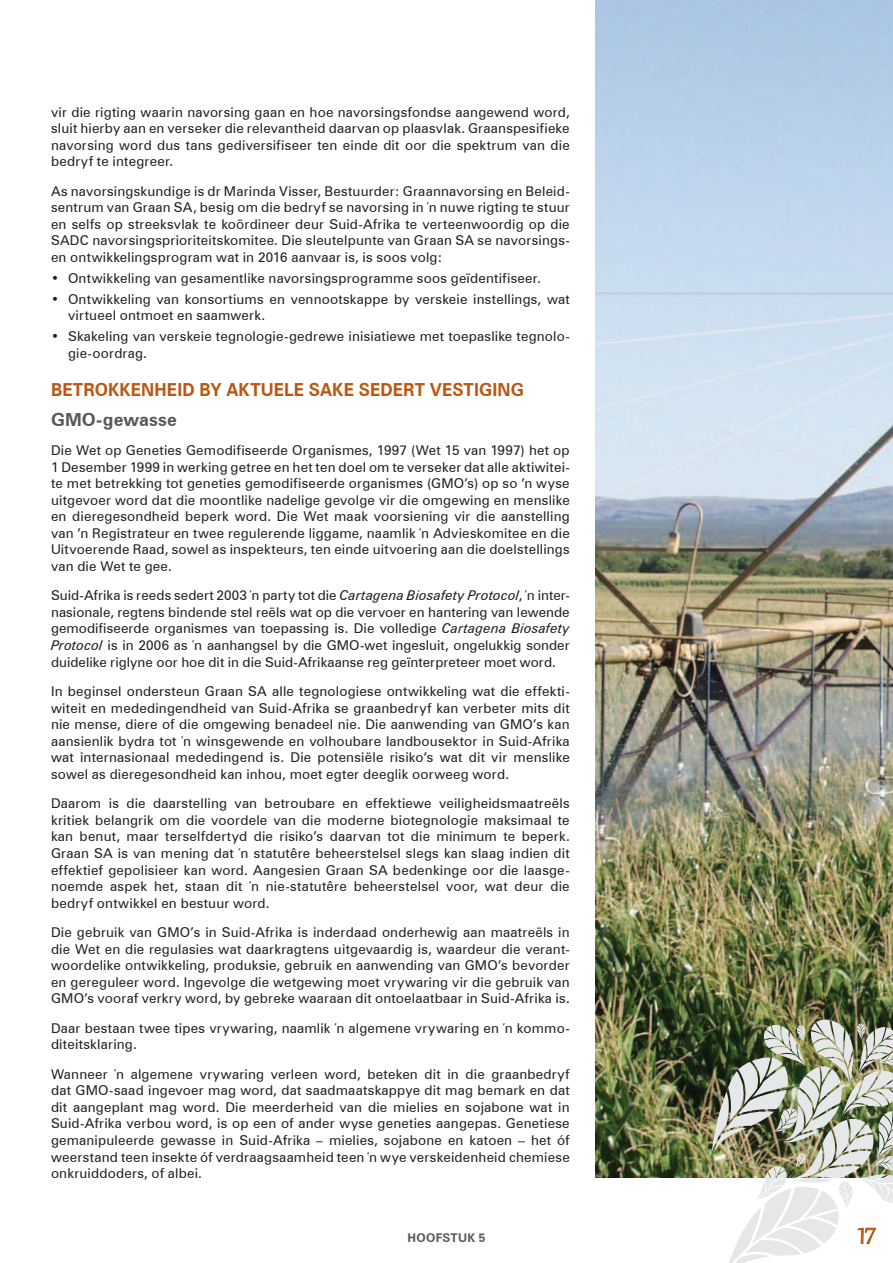
<style>
.page{position:relative;width:893px;height:1263px;background:#fff}
.page>*{position:absolute;margin:0;border:0;box-sizing:border-box;transform-origin:0 0}
.t1{font:27px "Gabriola";color:#b95814}
.t2{font:700 18px "Zurich BT";letter-spacing:.01em;color:#b95814;scale:.95 1}
.t3{font:700 18px "Zurich BT";letter-spacing:.005em;color:#57585a}
.t4{font:13.5px/16.6px "Zurich BT";letter-spacing:.015em;color:#231f20;text-align:justify}
.t5{font:700 12px "Zurich BT";letter-spacing:.02em;color:#57585a}
.s1{font-style:italic}
</style>
<div class="page">
<img style="left:595px;top:0;width:298px;height:1178px">
<img style="left:711px;top:1019px;width:182px;height:244px">
<p class="t4" style="left:51px;top:103px;width:520px">vir die rigting waarin navorsing gaan en hoe navorsingsfondse aangewend word, sluit hierby aan en verseker die relevantheid daarvan op plaasvlak. Graanspesifieke navorsing word dus tans gediversifiseer ten einde dit oor die spektrum van die bedryf te integreer.</p>
<p class="t4" style="left:51px;top:182px;width:520px">As navorsingskundige is dr Marinda Visser, Bestuurder: Graannavorsing en Beleid&shy;sentrum van Graan SA, besig om die bedryf se navorsing in ŉ nuwe rigting te stuur en selfs op streeksvlak te koördineer deur Suid-Afrika te verteenwoordig op die SADC navorsingsprioriteitskomitee. Die sleutelpunte van Graan SA se navorsings&shy;en ontwikkelingsprogram wat in 2016 aanvaar is, is soos volg:</p>
<p class="t4" style="left:51px;top:269px;width:491px">• Ontwikkeling van gesamentlike navorsingsprogramme soos geïdentifiseer.</p>
<p class="t4" style="left:68px;top:290px;width:503px;text-indent:-17px">• Ontwikkeling van konsortiums en vennootskappe by verskeie instellings, wat virtueel ontmoet en saamwerk.</p>
<p class="t4" style="left:68px;top:327px;width:503px;text-indent:-17px">• Skakeling van verskeie tegnologie-gedrewe inisiatiewe met toepaslike tegnolo&shy;gie-oordrag.</p>
<h2 class="t2" style="left:51px;top:377px;width:499px">BETROKKENHEID BY AKTUELE SAKE SEDERT VESTIGING</h2>
<h2 class="t3" style="left:51px;top:406px;width:127px">GMO-gewasse</h2>
<p class="t4" style="left:51px;top:441px;width:520px">Die Wet op Geneties Gemodifiseerde Organismes, 1997 (Wet 15 van 1997) het op 1 Desember 1999 in werking getree en het ten doel om te verseker dat alle aktiwitei&shy;te met betrekking tot geneties gemodifiseerde organismes (GMO’s) op so ’n wyse uitgevoer word dat die moontlike nadelige gevolge vir die omgewing en menslike en dieregesondheid beperk word. Die Wet maak voorsiening vir die aanstelling van ’n Registrateur en twee regulerende liggame, naamlik ŉ Advieskomitee en die Uitvoerende Raad, sowel as inspekteurs, ten einde uitvoering aan die doelstellings van die Wet te gee.</p>
<p class="t4" style="left:51px;top:586px;width:520px">Suid-Afrika is reeds sedert 2003 ŉ party tot die <span class="s1">Cartagena Biosafety Protocol</span>, ŉ inter&shy;nasionale, regtens bindende stel reëls wat op die vervoer en hantering van lewende gemodifiseerde organismes van toepassing is. Die volledige <span class="s1">Cartagena Biosafety Protocol</span> is in 2006 as ŉ aanhangsel by die GMO-wet ingesluit, ongelukkig sonder duidelike riglyne oor hoe dit in die Suid-Afrikaanse reg geïnterpreteer moet word.</p>
<p class="t4" style="left:51px;top:682px;width:520px">In beginsel ondersteun Graan SA alle tegnologiese ontwikkeling wat die effekti&shy;witeit en mededingendheid van Suid-Afrika se graanbedryf kan verbeter mits dit nie mense, diere of die omgewing benadeel nie. Die aanwending van GMO’s kan aansienlik bydra tot ŉ winsgewende en volhoubare landbousektor in Suid-Afrika wat internasionaal mededingend is. Die potensiële risiko’s wat dit vir menslike sowel as dieregesondheid kan inhou, moet egter deeglik oorweeg word.</p>
<p class="t4" style="left:51px;top:794px;width:520px">Daarom is die daarstelling van betroubare en effektiewe veiligheidsmaatreëls kritiek belangrik om die voordele van die moderne biotegnologie maksimaal te kan benut, maar terselfdertyd die risiko’s daarvan tot die minimum te beperk.<br>Graan SA is van mening dat ŉ statutêre beheerstelsel slegs kan slaag indien dit effektief gepolisieer kan word. Aangesien Graan SA bedenkinge oor die laasge&shy;noemde aspek het, staan dit ŉ nie-statutêre beheerstelsel voor, wat deur die bedryf ontwikkel en bestuur word.</p>
<p class="t4" style="left:51px;top:923px;width:520px">Die gebruik van GMO’s in Suid-Afrika is inderdaad onderhewig aan maatreëls in die Wet en die regulasies wat daarkragtens uitgevaardig is, waardeur die verant&shy;woordelike ontwikkeling, produksie, gebruik en aanwending van GMO’s bevorder en gereguleer word. Ingevolge die wetgewing moet vrywaring vir die gebruik van GMO’s vooraf verkry word, by gebreke waaraan dit ontoelaatbaar in Suid-Afrika is.</p>
<p class="t4" style="left:51px;top:1019px;width:519px">Daar bestaan twee tipes vrywaring, naamlik ŉ algemene vrywaring en ŉ kommo&shy;diteitsklaring.</p>
<p class="t4" style="left:51px;top:1065px;width:520px">Wanneer ŉ algemene vrywaring verleen word, beteken dit in die graanbedryf dat GMO-saad ingevoer mag word, dat saadmaatskappye dit mag bemark en dat dit aangeplant mag word. Die meerderheid van die mielies en sojabone wat in Suid-Afrika verbou word, is op een of ander wyse geneties aangepas. Genetiese gemanipuleerde gewasse in Suid-Afrika – mielies, sojabone en katoen – het óf weerstand teen insekte óf verdraagsaamheid teen ŉ wye verskeidenheid chemiese onkruiddoders, of albei.</p>
<p class="t5" style="left:408px;top:1229px;width:79px">Hoofstuk 5</p>
<h1 class="t1" style="left:858px;top:1218px;width:19px">17</h1>
</div>
